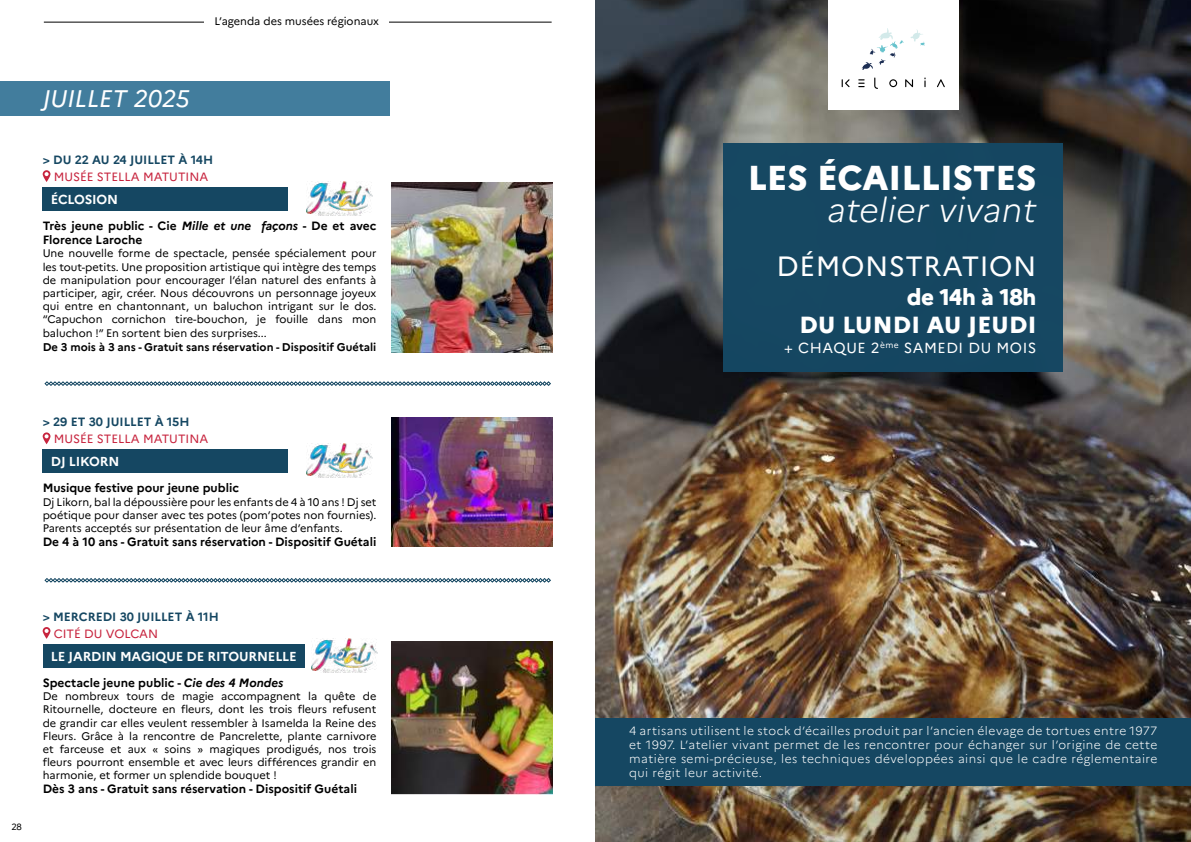
<style>
.page{position:relative;width:1191px;height:842px;background:#fff}
.page>*{position:absolute;margin:0;border:0;box-sizing:border-box;transform-origin:0 0}
.t1{font:800 34.6px "Marianne";color:#fff}
.t2{font:italic 300 34px "Marianne";letter-spacing:.01em;color:#fff}
.t3{font:27.9px "Marianne";letter-spacing:.02em;color:#fff}
.t4{font:italic 24px "Marianne";color:#fff}
.t5{font:800 23.3px "Marianne";letter-spacing:.01em;color:#fff}
.t6{font:800 22.7px "Marianne";letter-spacing:-.02em;color:#fff}
.t7{font:14.6px "Marianne";letter-spacing:.04em;color:#fff}
.t8{font:700 13px "Marianne";letter-spacing:-.01em;color:#fff}
.t9{font:300 12px/14px "Marianne";letter-spacing:.04em;color:#fff;text-align:justify}
.t10{font:700 12px/14px "Marianne";color:#000}
.t11{font:700 12px "Marianne";color:#154762}
.t12{font:12px "Marianne";color:#c7243e}
.t13{font:700 11.2px "Marianne";color:#000}
.t14{font:11px/13.2px "Marianne";color:#000;text-align:justify}
.t15{font:9px "Marianne";color:#000}
.s1{font-style:italic}
</style>
<div class="page">
<hr style="left:44px;top:22px;width:507px;height:1px;background:#000">
<div style="left:205px;top:17px;width:184px;height:15px;background:#fff"></div>
<img style="left:391px;top:417px;width:162px;height:130px">
<div style="left:43px;top:449px;width:245px;height:24px;background:#154762"></div>
<svg style="left:43px;top:432px;width:7px;height:12px"></svg>
<img style="left:307px;top:443px;width:65px;height:35px">
<img style="left:391px;top:642px;width:162px;height:153px">
<div style="left:43px;top:644px;width:261px;height:23px;background:#154762"></div>
<svg style="left:43px;top:627px;width:7px;height:12px"></svg>
<img style="left:312px;top:638px;width:65px;height:34px">
<img style="left:595px;top:0;width:596px;height:842px">
<div style="left:828px;top:0;width:130px;height:110px;background:#fff"></div>
<svg style="left:841px;top:78px;width:103px;height:11px"></svg>
<svg style="left:910px;top:30px;width:15px;height:16px"></svg>
<svg style="left:861px;top:28px;width:42px;height:42px"></svg>
<div style="left:723px;top:143px;width:339px;height:229px;background:#154762"></div>
<div style="left:595px;top:718px;width:596px;height:67px;background:#154762"></div>
<div style="left:0;top:82px;width:390px;height:34px;background:#427d9d"></div>
<img style="left:391px;top:183px;width:162px;height:169px">
<div style="left:43px;top:187px;width:245px;height:23px;background:#154762"></div>
<svg style="left:43px;top:170px;width:7px;height:12px"></svg>
<img style="left:307px;top:181px;width:65px;height:35px">
<svg style="left:45px;top:381px;width:506px;height:5px"></svg>
<svg style="left:45px;top:578px;width:506px;height:4px;background:#7693a3"></svg>
<p class="t14" style="left:214px;top:13px;width:166px">L’agenda des musées régionaux</p>
<h3 class="t4" style="left:43px;top:80px;width:149px">JUILLET 2025</h3>
<p class="t11" style="left:43px;top:150px;width:172px">&gt; DU 22 AU 24 JUILLET À 14H</p>
<p class="t12" style="left:54px;top:168px;width:156px">MUSÉE STELLA MATUTINA</p>
<p class="t8" style="left:51px;top:189px;width:69px">ÉCLOSION</p>
<p class="t10" style="left:43px;top:218px;width:335px">Très jeune public - Cie <span class="s1">Mille et une façons</span> - De et avec<br>Florence Laroche</p>
<p class="t14" style="left:43px;top:246px;width:335px">Une nouvelle forme de spectacle, pensée spécialement pour les tout-petits. Une proposition artistique qui intègre des temps de manipulation pour encourager l’élan naturel des enfants à participer, agir, créer. Nous découvrons un personnage joyeux qui entre en chantonnant, un baluchon intrigant sur le dos. “Capuchon cornichon tire-bouchon, je fouille dans mon baluchon !” En sortent bien des surprises...</p>
<p class="t13" style="left:43px;top:338px;width:335px">De 3 mois à 3 ans - Gratuit sans réservation - Dispositif Guétali</p>
<p class="t11" style="left:43px;top:413px;width:148px">&gt; 29 ET 30 JUILLET À 15H</p>
<p class="t12" style="left:54px;top:430px;width:156px">MUSÉE STELLA MATUTINA</p>
<p class="t8" style="left:51px;top:451px;width:70px">DJ LIKORN</p>
<p class="t10" style="left:43px;top:480px;width:198px">Musique festive pour jeune public</p>
<p class="t14" style="left:43px;top:494px;width:335px">Dj Likorn, bal la dépoussière pour les enfants de 4 à 10 ans ! Dj set poétique pour danser avec tes potes (pom’potes non fournies).<br>Parents acceptés sur présentation de leur âme d’enfants.</p>
<p class="t10" style="left:43px;top:534px;width:335px">De 4 à 10 ans - Gratuit sans réservation - Dispositif Guétali</p>
<p class="t15" style="left:11px;top:820px;width:12px">28</p>
<p class="t11" style="left:43px;top:607px;width:178px">&gt; MERCREDI 30 JUILLET À 11H</p>
<p class="t12" style="left:54px;top:624px;width:106px">CITÉ DU VOLCAN</p>
<p class="t8" style="left:51px;top:646px;width:247px">LE JARDIN MAGIQUE DE RITOURNELLE</p>
<p class="t10" style="left:43px;top:675px;width:242px">Spectacle jeune public - <span class="s1">Cie des 4 Mondes</span></p>
<p class="t14" style="left:43px;top:689px;width:335px">De nombreux tours de magie accompagnent la quête de Ritournelle, docteure en fleurs, dont les trois fleurs refusent de grandir car elles veulent ressembler à Isamelda la Reine des Fleurs. Grâce à la rencontre de Pancrelette, plante carnivore et farceuse et aux « soins » magiques prodigués, nos trois fleurs pourront ensemble et avec leurs différences grandir en harmonie, et former un splendide bouquet !</p>
<p class="t10" style="left:43px;top:781px;width:316px">Dès 3 ans - Gratuit sans réservation - Dispositif Guétali</p>
<h1 class="t1" style="left:747px;top:151px;width:290px">LES ÉCAILLISTES</h1>
<h2 class="t2" style="left:827px;top:183px;width:210px">atelier vivant</h2>
<h3 class="t3" style="left:776px;top:244px;width:261px">DÉMONSTRATION</h3>
<h3 class="t6" style="left:906px;top:279px;width:131px">de 14h à 18h</h3>
<h3 class="t5" style="left:799px;top:307px;width:238px">DU LUNDI AU JEUDI</h3>
<h3 class="t7" style="left:784px;top:337px;width:254px">+ CHAQUE 2<sup>ème</sup> SAMEDI DU MOIS</h3>
<p class="t9" style="left:629px;top:723px;width:530px">4 artisans utilisent le stock d’écailles produit par l’ancien élevage de tortues entre 1977 et 1997. L’atelier vivant permet de les rencontrer pour échanger sur l’origine de cette matière semi-précieuse, les techniques développées ainsi que le cadre réglementaire qui régit leur activité.</p>
</div>
